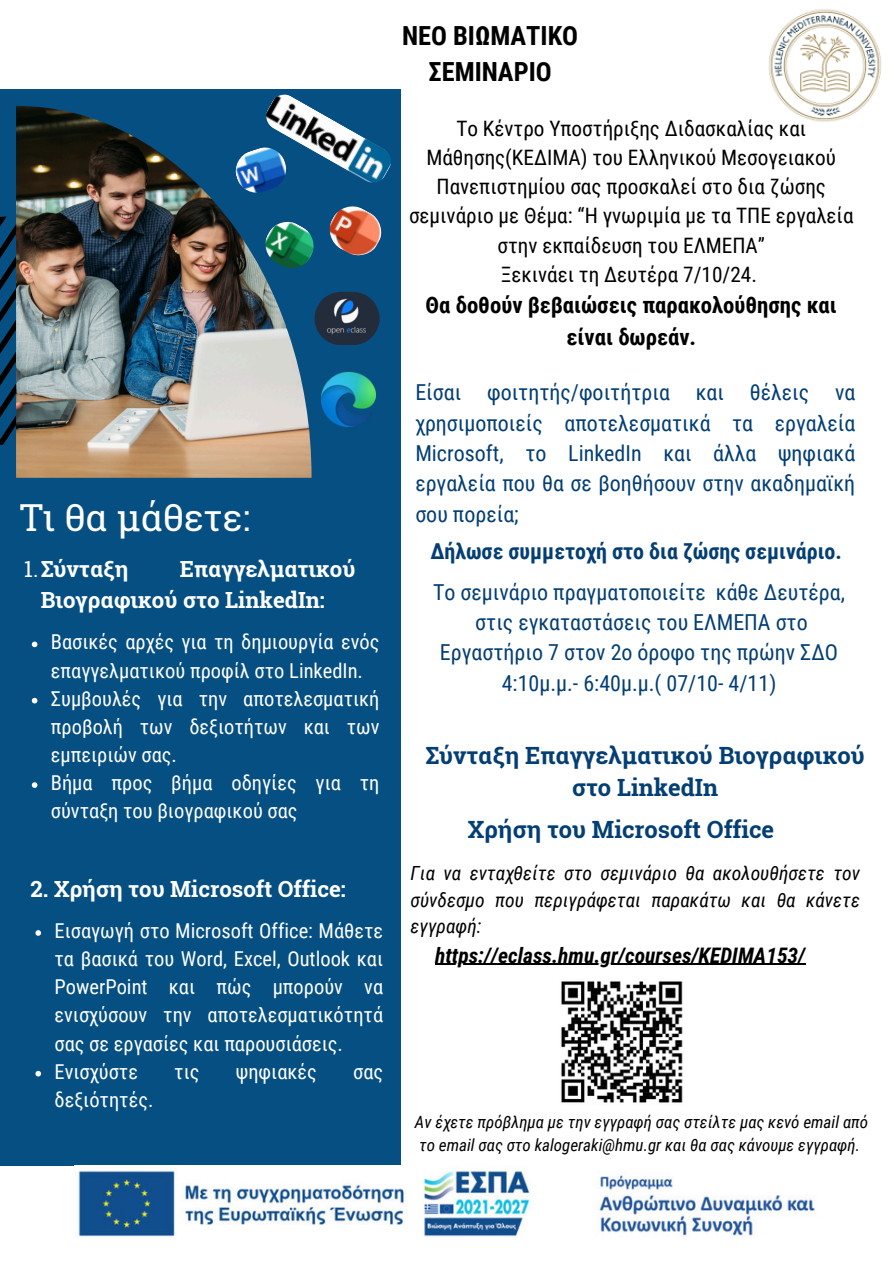
<style>
.page{position:relative;width:894px;height:1264px;background:#fff}
.page>*{position:absolute;margin:0;border:0;box-sizing:border-box;transform-origin:0 0}
.t1{font:37.2px "Roboto Slab";color:#fff}
.t2{font:700 26.4px/36px "Roboto Condensed";color:#000;text-align:center}
.t3{font:700 23.7px/32.7px "Roboto Slab";color:#033e74;text-align:center}
.t4{font:700 22.8px/31.5px "Roboto Condensed";color:#000;text-align:center}
.t5{font:700 22.2px/30.3px "Roboto Slab";color:#fff}
.t6{font:22.05px/30.3px "Roboto Condensed";color:#033e74;text-align:justify}
.t7{font:700 22.05px "Roboto Condensed";color:#033e74}
.t8{font:italic 700 21.45px "Roboto Condensed";color:#000}
.t9{font:21.3px/29.2px "Roboto Condensed";color:#000;text-align:center}
.t10{font:20.55px/28.2px "Roboto Condensed";color:#fff}
.t11{font:italic 19.5px/26.5px "Roboto Condensed";color:#000;text-align:justify}
.t12{font:italic 16.95px/23.7px "Roboto Condensed";color:#000}
.s1{font-weight:400}
</style>
<div class="page">
<div style="left:0;top:89px;width:401px;height:1076px;background:#054f82"></div>
<svg style="left:0;top:216px;width:166px;height:262px"></svg>
<img style="left:16px;top:106px;width:295px;height:371px">
<img style="left:78px;top:1170px;width:737px;height:67px">
<img style="left:768px;top:9px;width:114px;height:113px">
<img style="left:264px;top:94px;width:127px;height:91px">
<img style="left:314px;top:292px;width:65px;height:53px">
<img style="left:233px;top:145px;width:55px;height:50px">
<img style="left:329px;top:206px;width:53px;height:50px">
<img style="left:262px;top:219px;width:52px;height:52px">
<img style="left:321px;top:373px;width:54px;height:54px">
<img style="left:561px;top:981px;width:122px;height:122px">
<svg style="left:32px;top:641px;width:5px;height:6px"></svg>
<svg style="left:32px;top:698px;width:5px;height:5px"></svg>
<svg style="left:32px;top:782px;width:5px;height:6px"></svg>
<hr style="left:435px;top:963px;width:370px;height:1px;background:#000">
<svg style="left:35px;top:930px;width:6px;height:5px"></svg>
<svg style="left:35px;top:1070px;width:6px;height:6px"></svg>
<p class="t1" style="left:20px;top:492px;width:232px">Τι θα μάθετε:</p>
<h1 class="t5" style="left:24px;top:553px;width:106px"><span class="s1">1.</span>Σύνταξη</h1>
<h1 class="t5" style="left:41px;top:553px;width:316px;text-indent:139px">Επαγγελματικού<br>Βιογραφικού στο LinkedIn:</h1>
<p class="t10" style="left:51px;top:628px;width:330px">Βασικές αρχές για τη δημιουργία ενός επαγγελματικού προφίλ στο LinkedIn.</p>
<p class="t10" style="left:51px;top:684px;width:330px;text-align:justify">Συμβουλές για την αποτελεσματική προβολή των δεξιοτήτων και των εμπειριών σας.</p>
<p class="t10" style="left:51px;top:769px;width:330px">Βήμα προς βήμα οδηγίες για τη σύνταξη του βιογραφικού σας</p>
<h5 class="t5" style="left:31px;top:873px;width:317px">2. Χρήση του Microsoft Office:</h5>
<h3 class="t10" style="left:54px;top:916px;width:330px;text-align:justify">Εισαγωγή στο Microsoft Office: Μάθετε τα βασικά του Word, Excel, Outlook και PowerPoint και πώς μπορούν να ενισχύσουν την αποτελεσματικότητά σας σε εργασίες και παρουσιάσεις.</h3>
<h3 class="t10" style="left:54px;top:1057px;width:85px">Ενισχύστε</h3>
<h3 class="t10" style="left:174px;top:1057px;width:27px">τις</h3>
<h3 class="t10" style="left:236px;top:1057px;width:83px">ψηφιακές</h3>
<h3 class="t10" style="left:353px;top:1057px;width:32px">σας</h3>
<h3 class="t10" style="left:54px;top:1085px;width:100px">δεξιότητές.</h3>
<p class="t2" style="left:402px;top:18px;width:177px">NEΟ ΒΙΩΜΑΤΙΚΟ<br>ΣΕΜΙΝΑΡΙΟ</p>
<p class="t9" style="left:409px;top:114px;width:446px">Tο Κέντρο Υποστήριξης Διδασκαλίας και Μάθησης(ΚΕΔΙΜΑ) του Ελληνικού Μεσογειακού Πανεπιστημίου σας προσκαλεί στο δια ζώσης σεμινάριο με Θέμα: “Η γνωριμία με τα ΤΠΕ εργαλεία στην εκπαίδευση του ΕΛΜΕΠΑ”<br>Ξεκινάει τη Δευτέρα 7/10/24.</p>
<p class="t4" style="left:425px;top:290px;width:412px">Θα δοθούν βεβαιώσεις παρακολούθησης και είναι δωρεάν.</p>
<p class="t6" style="left:415px;top:377px;width:441px">Είσαι φοιτητής/φοιτήτρια και θέλεις να χρησιμοποιείς αποτελεσματικά τα εργαλεία Microsoft, το LinkedIn και άλλα ψηφιακά εργαλεία που θα σε βοηθήσουν στην ακαδημαϊκή σου πορεία;</p>
<p class="t7" style="left:430px;top:538px;width:413px">Δήλωσε συμμετοχή στο δια ζώσης σεμινάριο.</p>
<h5 class="t6" style="left:433px;top:577px;width:413px;text-align:center">Τo σεμινάριo πραγματοποιείτε κάθε Δευτέρα, στις εγκαταστάσεις του ΕΛΜΕΠΑ στο Εργαστήριο 7 στον 2ο όροφο της πρώην ΣΔΟ 4:10μ.μ.- 6:40μ.μ.( 07/10- 4/11)</h5>
<h6 class="t3" style="left:425px;top:738px;width:440px">Σύνταξη Επαγγελματικού Βιογραφικού στο LinkedIn</h6>
<h4 class="t3" style="left:467px;top:812px;width:308px">Χρήση του Microsoft Office</h4>
<h5 class="t11" style="left:410px;top:860px;width:451px">Για να ενταχθείτε στο σεμινάριο θα ακολουθήσετε τον σύνδεσμο που περιγράφεται παρακάτω και θα κάνετε εγγραφή:</h5>
<h4 class="t8" style="left:435px;top:942px;width:371px">https://eclass.hmu.gr/courses/KEDIMA153/</h4>
<h4 class="t12" style="left:415px;top:1109px;width:454px">Αν έχετε πρόβλημα με την εγγραφή σας στείλτε μας κενό email από το email σας στο kalogeraki@hmu.gr και θα σας κάνουμε εγγραφή.</h4>
</div>
